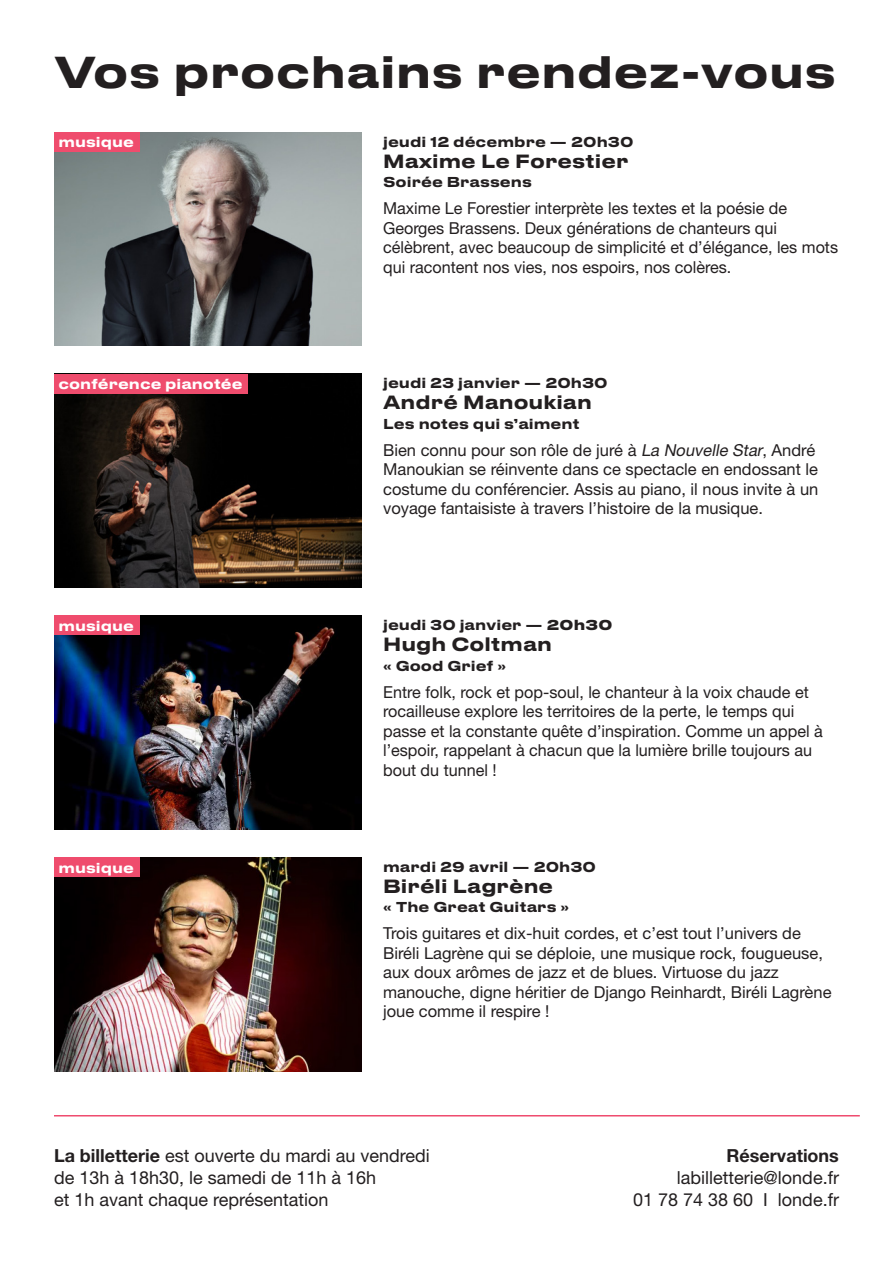
<style>
.page{position:relative;width:893px;height:1263px;background:#fff}
.page>*{position:absolute;margin:0;border:0;box-sizing:border-box;transform-origin:0 0}
.vos_prochains_rendez-vous{font:500 42px "Druk Text Wide";color:#231f20}
.t1{font:18px "Helvetica Neue LT Std";color:#231f20}
.t2{font:500 18px "Druk Text Wide";color:#231f20}
.t3{font:700 18px "Helvetica Neue LT Std";color:#231f20}
.t4{font:16.5px/19.5px "Helvetica Neue LT Std";color:#231f20}
.t5{font:500 13.5px "Druk Text Wide";color:#231f20}
.t6{font:500 13.35px "Druk Text Wide";color:#fff}
.s1{font-weight:700}
.s2{font-style:italic}
</style>
<div class="page">
<hr style="left:54px;top:1115px;width:806px;height:1px;background:#ef4b6e">
<img style="left:54px;top:615px;width:308px;height:214px">
<img style="left:54px;top:132px;width:308px;height:214px">
<img style="left:54px;top:857px;width:308px;height:214px">
<div style="left:54px;top:857px;width:85px;height:20px;background:#ef4c6d"></div>
<img style="left:54px;top:374px;width:308px;height:214px">
<div style="left:54px;top:374px;width:193px;height:19px;background:#ef4c6d"></div>
<div style="left:54px;top:132px;width:85px;height:20px;background:#ef4c6d"></div>
<div style="left:54px;top:615px;width:85px;height:20px;background:#ef4c6d"></div>
<p class="vos_prochains_rendez-vous" style="left:54px;top:36px;width:784px">Vos prochains rendez-vous</p>
<p class="t6" style="left:59px;top:131px;width:77px">musique</p>
<p class="t5" style="left:383px;top:130px;width:252px">jeudi 12 décembre <span class="s1">—</span> 20h30</p>
<p class="t2" style="left:383px;top:145px;width:247px">Maxime Le Forestier</p>
<p class="t5" style="left:383px;top:170px;width:150px">Soirée Brassens</p>
<p class="t4" style="left:383px;top:198px;width:456px">Maxime Le Forestier interprète les textes et la poésie de Georges Brassens. Deux générations de chanteurs qui célèbrent, avec beaucoup de simplicité et d’élégance, les mots qui racontent nos vies, nos espoirs, nos colères.</p>
<p class="t6" style="left:59px;top:372px;width:185px">conférence pianotée</p>
<p class="t5" style="left:383px;top:372px;width:226px">jeudi 23 janvier <span class="s1">—</span> 20h30</p>
<p class="t2" style="left:383px;top:387px;width:210px">André Manoukian</p>
<p class="t5" style="left:383px;top:412px;width:198px">Les notes qui s’aiment</p>
<p class="t4" style="left:383px;top:440px;width:437px">Bien connu pour son rôle de juré à <span class="s2">La Nouvelle Star</span>, André Manoukian se réinvente dans ce spectacle en endossant le costume du conférencier. Assis au piano, il nous invite à un voyage fantaisiste à travers l’histoire de la musique.</p>
<p class="t6" style="left:59px;top:614px;width:77px">musique</p>
<p class="t5" style="left:383px;top:613px;width:231px">jeudi 30 janvier <span class="s1">— 20h30</span></p>
<p class="t2" style="left:383px;top:629px;width:170px">Hugh Coltman</p>
<p class="t5" style="left:383px;top:654px;width:125px">« Good Grief »</p>
<p class="t4" style="left:383px;top:682px;width:441px">Entre folk, rock et pop-soul, le chanteur à la voix chaude et rocailleuse explore les territoires de la perte, le temps qui passe et la constante quête d’inspiration. Comme un appel à l’espoir, rappelant à chacun que la lumière brille toujours au bout du tunnel !</p>
<p class="t6" style="left:59px;top:856px;width:77px">musique</p>
<p class="t5" style="left:383px;top:855px;width:214px">mardi 29 avril <span class="s1">—</span> 20h30</p>
<p class="t2" style="left:383px;top:870px;width:172px">Biréli Lagrène</p>
<p class="t5" style="left:383px;top:896px;width:188px">« The Great Guitars »</p>
<p class="t4" style="left:383px;top:923px;width:450px">Trois guitares et dix-huit cordes, et c’est tout l’univers de Biréli Lagrène qui se déploie, une musique rock, fougueuse, aux doux arômes de jazz et de blues. Virtuose du jazz manouche, digne héritier de Django Reinhardt, Biréli Lagrène joue comme il respire !</p>
<p class="t1" style="left:54px;top:1145px;width:377px"><span class="s1">La billetterie</span> est ouverte du mardi au vendredi</p>
<p class="t1" style="left:54px;top:1167px;width:324px">de 13h à 18h30, le samedi de 11h à 16h</p>
<p class="t1" style="left:54px;top:1188px;width:276px">et 1h avant chaque représentation</p>
<p class="t3" style="left:727px;top:1145px;width:114px">Réservations</p>
<p class="t1" style="left:677px;top:1167px;width:164px">labilletterie@londe.fr</p>
<p class="t1" style="left:633px;top:1188px;width:207px">01 78 74 38 60 I londe.fr</p>
</div>
